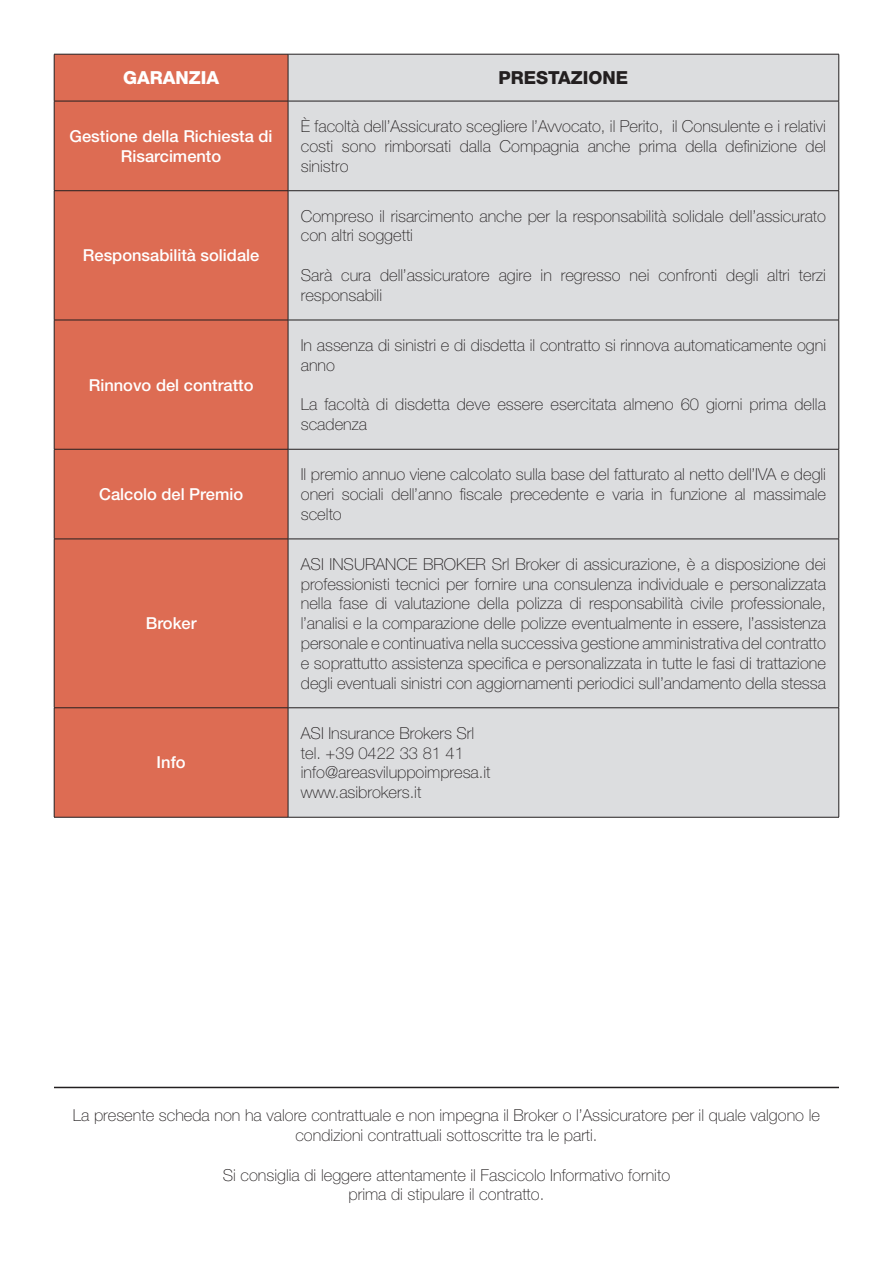
<style>
.page{position:relative;width:893px;height:1263px;background:#fff}
.page>*{position:absolute;margin:0;border:0;box-sizing:border-box;transform-origin:0 0}
.t1{font:800 18px "Helvetica Neue LT Std";color:#231f20}
.t2{font:800 18px "Helvetica Neue LT Std";color:#fff}
.t3{font:100 16.5px/19.8px "Helvetica Neue LT Std";color:#231f20}
.t4{font:500 16.5px/19.8px "Helvetica Neue LT Std";color:#fff;text-align:center}
</style>
<div class="page">
<div style="left:55px;top:55px;width:233px;height:762px;background:#dd6c53"></div>
<div style="left:289px;top:55px;width:549px;height:762px;background:#dcdddf"></div>
<hr style="left:54px;top:101px;width:234px;height:1px;background:#231f20">
<hr style="left:54px;top:101px;width:1px;height:90px;background:#231f20">
<hr style="left:288px;top:101px;width:551px;height:1px;background:#231f20">
<hr style="left:288px;top:101px;width:1px;height:90px;background:#231f20">
<hr style="left:838px;top:101px;width:1px;height:90px;background:#231f20">
<hr style="left:54px;top:190px;width:234px;height:1px;background:#231f20">
<hr style="left:54px;top:191px;width:1px;height:129px;background:#231f20">
<hr style="left:288px;top:190px;width:551px;height:1px;background:#231f20">
<hr style="left:288px;top:191px;width:1px;height:129px;background:#231f20">
<hr style="left:838px;top:191px;width:1px;height:129px;background:#231f20">
<hr style="left:54px;top:320px;width:234px;height:1px;background:#231f20">
<hr style="left:288px;top:320px;width:551px;height:1px;background:#231f20">
<hr style="left:54px;top:320px;width:1px;height:129px;background:#231f20">
<hr style="left:288px;top:320px;width:1px;height:129px;background:#231f20">
<hr style="left:838px;top:320px;width:1px;height:129px;background:#231f20">
<hr style="left:54px;top:449px;width:234px;height:1px;background:#231f20">
<hr style="left:54px;top:449px;width:1px;height:90px;background:#231f20">
<hr style="left:288px;top:449px;width:551px;height:1px;background:#231f20">
<hr style="left:288px;top:449px;width:1px;height:90px;background:#231f20">
<hr style="left:838px;top:449px;width:1px;height:90px;background:#231f20">
<hr style="left:54px;top:539px;width:234px;height:1px;background:#231f20">
<hr style="left:54px;top:539px;width:1px;height:169px;background:#231f20">
<hr style="left:288px;top:539px;width:551px;height:1px;background:#231f20">
<hr style="left:288px;top:539px;width:1px;height:169px;background:#231f20">
<hr style="left:838px;top:539px;width:1px;height:169px;background:#231f20">
<hr style="left:54px;top:707px;width:234px;height:1px;background:#231f20">
<hr style="left:54px;top:708px;width:1px;height:109px;background:#231f20">
<hr style="left:288px;top:707px;width:551px;height:1px;background:#231f20">
<hr style="left:288px;top:708px;width:1px;height:109px;background:#231f20">
<hr style="left:838px;top:708px;width:1px;height:109px;background:#231f20">
<hr style="left:54px;top:817px;width:234px;height:1px;background:#231f20">
<hr style="left:288px;top:817px;width:551px;height:1px;background:#231f20">
<hr style="left:54px;top:54px;width:234px;height:1px;background:#231f20">
<hr style="left:54px;top:54px;width:1px;height:47px;background:#231f20">
<hr style="left:288px;top:54px;width:551px;height:1px;background:#231f20">
<hr style="left:288px;top:54px;width:1px;height:47px;background:#231f20">
<hr style="left:838px;top:54px;width:1px;height:47px;background:#231f20">
<hr style="left:54px;top:1087px;width:785px;height:1px;background:#231f20">
<p class="t2" style="left:123px;top:67px;width:98px">GARANZIA</p>
<p class="t1" style="left:499px;top:67px;width:131px">PRESTAZIONE</p>
<p class="t4" style="left:70px;top:126px;width:204px">Gestione della Richiesta di<br>Risarcimento</p>
<p class="t4" style="left:83px;top:245px;width:178px">Responsabilità solidale</p>
<p class="t4" style="left:89px;top:375px;width:166px">Rinnovo del contratto</p>
<p class="t4" style="left:99px;top:484px;width:145px">Calcolo del Premio</p>
<p class="t4" style="left:146px;top:613px;width:52px">Broker</p>
<p class="t4" style="left:157px;top:752px;width:31px">Info</p>
<p class="t3" style="left:301px;top:116px;width:527px;text-align:justify">È facoltà dell’Assicurato scegliere l’Avvocato, il Perito, il Consulente e i relativi costi sono rimborsati dalla Compagnia anche prima della definizione del sinistro</p>
<p class="t3" style="left:301px;top:206px;width:527px">Compreso il risarcimento anche per la responsabilità solidale dell’assicurato con altri soggetti</p>
<p class="t3" style="left:301px;top:265px;width:527px">Sarà cura dell’assicuratore agire in regresso nei confronti degli altri terzi responsabili</p>
<p class="t3" style="left:301px;top:335px;width:527px">In assenza di sinistri e di disdetta il contratto si rinnova automaticamente ogni anno</p>
<p class="t3" style="left:301px;top:394px;width:527px">La facoltà di disdetta deve essere esercitata almeno 60 giorni prima della scadenza</p>
<p class="t3" style="left:301px;top:464px;width:527px;text-align:justify">Il premio annuo viene calcolato sulla base del fatturato al netto dell’IVA e degli oneri sociali dell’anno fiscale precedente e varia in funzione al massimale scelto</p>
<p class="t3" style="left:301px;top:554px;width:527px;text-align:justify">ASI INSURANCE BROKER Srl Broker di assicurazione, è a disposizione dei professionisti tecnici per fornire una consulenza individuale e personalizzata nella fase di valutazione della polizza di responsabilità civile professionale, l’analisi e la comparazione delle polizze eventualmente in essere, l’assistenza personale e continuativa nella successiva gestione amministrativa del contratto e soprattutto assistenza specifica e personalizzata in tutte le fasi di trattazione degli eventuali sinistri con aggiornamenti periodici sull’andamento della stessa</p>
<p class="t3" style="left:301px;top:723px;width:175px">ASI Insurance Brokers Srl</p>
<p class="t3" style="left:301px;top:743px;width:165px">tel. +39 0422 33 81 41</p>
<p class="t3" style="left:301px;top:762px;width:191px">info@areasviluppoimpresa.it</p>
<p class="t3" style="left:301px;top:782px;width:122px">www.asibrokers.it</p>
<p class="t3" style="left:73px;top:1105px;width:749px;text-align:center">La presente scheda non ha valore contrattuale e non impegna il Broker o l’Assicuratore per il quale valgono le condizioni contrattuali sottoscritte tra le parti.</p>
<p class="t3" style="left:223px;top:1165px;width:449px">Si consiglia di leggere attentamente il Fascicolo Informativo fornito</p>
<p class="t3" style="left:349px;top:1185px;width:197px">prima di stipulare il contratto.</p>
</div>
